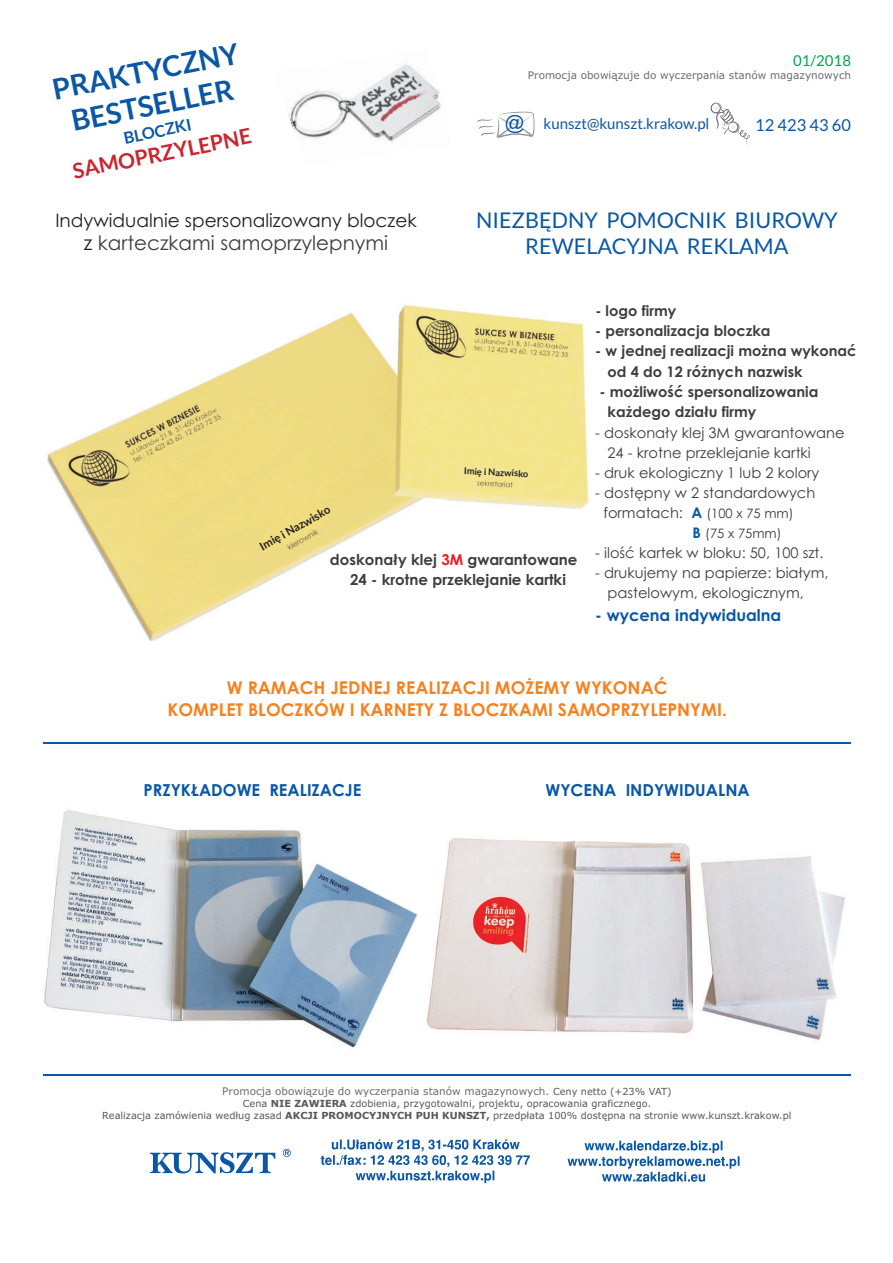
<style>
.page{position:relative;width:893px;height:1263px;background:#fff}
.page>*{position:absolute;margin:0;border:0;box-sizing:border-box;transform-origin:0 0}
.t1{font:700 28.8px/34.5px "Lato";color:#0a57a6;text-align:center}
.t2{font:21.6px/26px "Lato";color:#0a57a6;text-align:center}
.t3{font:700 21.15px "Lato";color:#cc242d}
.t4{font:19.95px "Century Gothic";color:#3e3e3f}
.t5{font:18.45px "Century Gothic";color:#231f20}
.t6{font:700 17.55px/21.3px "Century Gothic";color:#f58220;text-align:center}
.t7{font:700 16.5px "Century Gothic";color:#0a57a6}
.t8{font:16.5px "Lato";color:#0a57a6}
.t9{font:700 16.2px "Century Gothic";color:#0a57a6}
.t10{font:700 16.2px "Lato";color:#0a57a6}
.t11{font:700 15px/20px "Century Gothic";color:#3e3e3f;text-align:center}
.t12{font:15px "Lato";color:#0a57a6}
.t13{font:15px "Lato";color:#00a54f}
.t14{font:14.55px/20px "Century Gothic";color:#3e3e3f}
.t15{font:700 14.55px/20.4px "Century Gothic";color:#3e3e3f}
.t16{font:700 14.55px/20.4px "Century Gothic";color:#0a57a6}
.t17{font:13.05px/20.4px "Century Gothic";color:#3e3e3f}
.t18{font:700 11.4px "Lato";color:#231f20}
.t19{font:10.5px "Verdana";color:#6c6d70}
.t20{font:9.75px/11.9px "Verdana";color:#57585a;text-align:center}
.t21{font:700 9.3px "Lato";color:#231f20}
.s1{color:#231f20}
.s2{font-family:"Arial";font-size:19.35px}
.s3{color:#ee1d23}
.s4{font-size:9.75px;color:#57585a}
.s5{font-weight:700}
</style>
<div class="page">
<img style="left:47px;top:305px;width:542px;height:335px">
<svg style="left:710px;top:102px;width:40px;height:43px"></svg>
<svg style="left:477px;top:111px;width:58px;height:27px"></svg>
<hr style="left:43px;top:1074px;width:807px;height:1px;background:#0a57a6">
<hr style="left:43px;top:742px;width:807px;height:2px;background:#0a57a6">
<svg style="left:321px;top:1139px;width:209px;height:44px"></svg>
<svg style="left:283px;top:1149px;width:8px;height:8px"></svg>
<svg style="left:150px;top:1152px;width:125px;height:22px"></svg>
<svg style="left:567px;top:1141px;width:172px;height:41px"></svg>
<img style="left:288px;top:64px;width:153px;height:78px">
<img style="left:43px;top:810px;width:375px;height:239px">
<img style="left:426px;top:838px;width:420px;height:202px">
<h1 class="t1" style="left:50px;top:74px;width:191px;rotate:-11deg">PRAKTYCZNY<br>BESTSELLER</h1>
<p class="t10" style="left:123px;top:131px;width:70px;rotate:-11deg">BLOCZKI</p>
<h3 class="t3" style="left:71px;top:161px;width:183px;rotate:-11deg">SAMOPRZYLEPNE</h3>
<p class="t5" style="left:55px;top:213px;width:363px">Indywidualnie spersonalizowany bloczek</p>
<h3 class="t4" style="left:84px;top:235px;width:306px"><span class="s1">z</span> karteczkami samoprzylepnymi</h3>
<p class="t13" style="left:793px;top:54px;width:59px">01/2018</p>
<p class="t19" style="left:528px;top:71px;width:325px">Promocja obowi¹zuje do wyczerpania stanów magazynowych</p>
<p class="t12" style="left:505px;top:117px;width:206px"><span class="s2">@</span> kunszt@kunszt.krakow.pl</p>
<p class="t8" style="left:755px;top:117px;width:97px">12 423 43 60</p>
<h2 class="t2" style="left:476px;top:209px;width:363px">NIEZBÊDNY POMOCNIK BIUROWY<br>REWELACYJNA REKLAMA</h2>
<p class="t18" style="left:258px;top:543px;width:81px;rotate:-30deg">Imiê i Nazwisko</p>
<p class="t21" style="left:464px;top:466px;width:66px;rotate:3deg">Imiê i Nazwisko</p>
<p class="t11" style="left:330px;top:551px;width:249px">doskona³y klej <span class="s3">3M</span> gwarantowane<br>24 - krotne przeklejanie kartki</p>
<p class="t15" style="left:595px;top:301px;width:82px">- logo firmy</p>
<p class="t15" style="left:595px;top:322px;width:177px">- personalizacja bloczka</p>
<p class="t15" style="left:608px;top:342px;width:250px;text-indent:-12px">- w jednej realizacji mo¿na wykonaæ od 4 do 12 ró¿nych nazwisk</p>
<p class="t15" style="left:608px;top:383px;width:212px;text-indent:-8px">- mo¿liwoœæ spersonalizowania ka¿dego dzia³u firmy</p>
<p class="t14" style="left:607px;top:424px;width:239px;text-indent:-12px">- doskona³y klej 3M gwarantowane<br>24 - krotne przeklejanie kartki</p>
<p class="t14" style="left:595px;top:464px;width:226px">- druk ekologiczny 1 lub 2 kolory</p>
<p class="t14" style="left:603px;top:483px;width:213px;line-height:20.4px;text-indent:-8px">- dostêpny w 2 standardowych formatach:</p>
<p class="t16" style="left:691px;top:504px;width:12px">A<br>B</p>
<p class="t17" style="left:705px;top:504px;width:90px">(100 x 75 mm) (75 x 75mm)</p>
<p class="t14" style="left:595px;top:544px;width:230px">- iloœæ kartek w bloku: 50, 100 szt.</p>
<p class="t14" style="left:607px;top:564px;width:223px;text-indent:-12px">- drukujemy na papierze: bia³ym, pastelowym, ekologicznym,</p>
<p class="t9" style="left:595px;top:608px;width:187px">- wycena indywidualna</p>
<p class="t6" style="left:167px;top:679px;width:561px">W RAMACH JEDNEJ REALIZACJI MO¯EMY WYKONAÆ<br>KOMPLET BLOCZKÓW I KARNETY Z BLOCZKAMI SAMOPRZYLEPNYMI.</p>
<p class="t7" style="left:144px;top:783px;width:219px">PRZYK£ADOWE REALIZACJE</p>
<p class="t7" style="left:545px;top:783px;width:206px">WYCENA INDYWIDUALNA</p>
<p class="t19" style="left:222px;top:1087px;width:451px">Promocja obowi¹zuje do wyczerpania stanów magazynowych. <span class="s4">Ceny netto (+23% VAT)</span></p>
<p class="t20" style="left:102px;top:1099px;width:691px">Cena <span class="s5">NIE ZAWIERA</span> zdobienia, przygotowalni, projektu, opracowania graficznego.<br>Realizacja zamówienia wed³ug zasad <span class="s5">AKCJI PROMOCYJNYCH PUH KUNSZT,</span> przedp³ata 100% dostêpna na stronie www.kunszt.krakow.pl</p>
</div>
